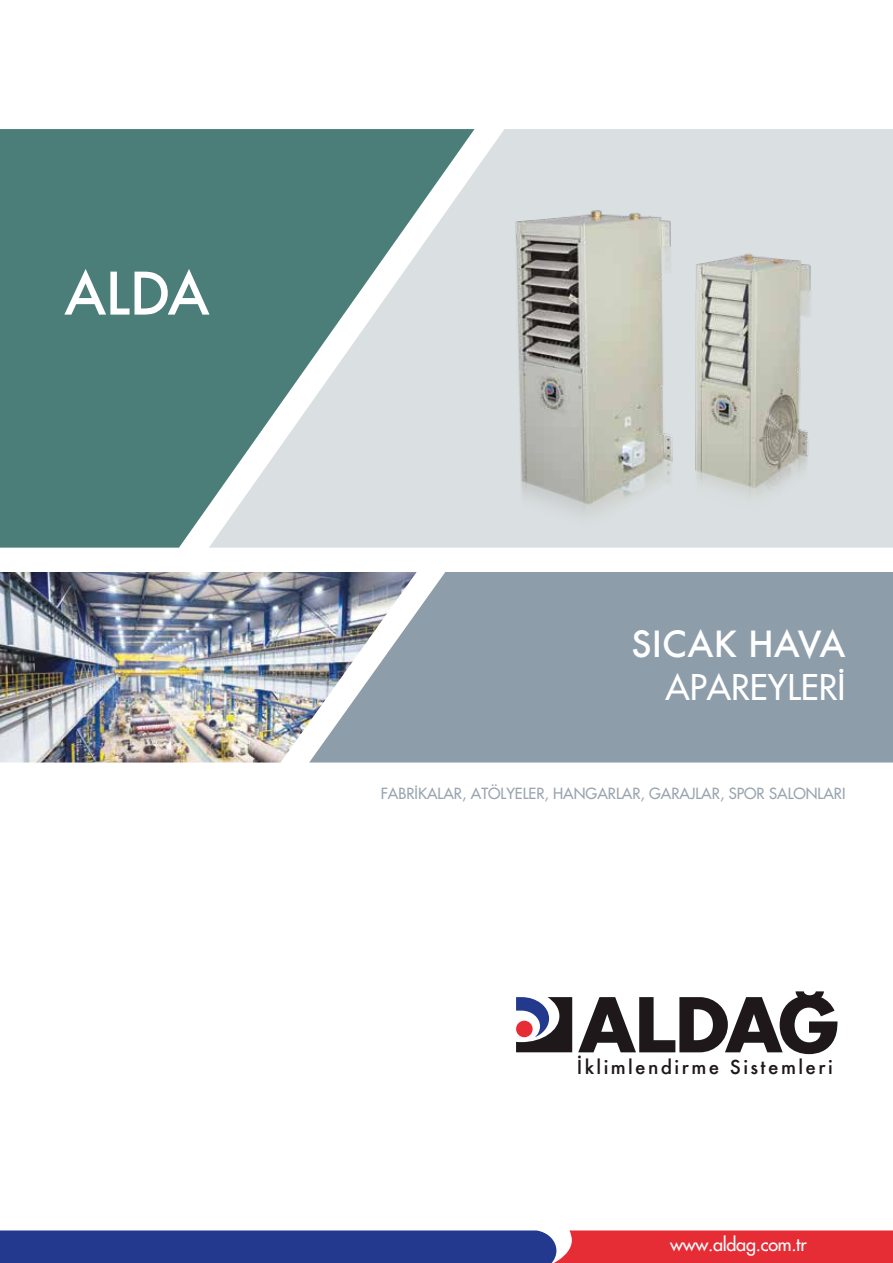
<style>
.page{position:relative;width:893px;height:1263px;background:#fff}
.page>*{position:absolute;margin:0;border:0;box-sizing:border-box;transform-origin:0 0}
.t1{font:500 57px "Futura";color:#fff}
.t2{font:500 35.25px "Futura";color:#fff}
.t3{font:34.5px "Futura";color:#fff}
.t4{font:500 18.75px "Futura";letter-spacing:.125em;color:#1e181a}
.t5{font:18px "Futura";letter-spacing:-.015em;color:#fff}
.t6{font:15px "Futura";color:#99a4ae}
</style>
<div class="page">
<div style="left:0;top:129px;width:209px;height:419px;background:#4b7d79"></div>
<img style="left:0;top:572px;width:309px;height:190px">
<svg style="left:309px;top:572px;width:584px;height:190px;background:#92a1ac"></svg>
<svg style="left:209px;top:129px;width:684px;height:419px;background:#b1c3c3"></svg>
<svg style="left:516px;top:997px;width:56px;height:55px"></svg>
<svg style="left:578px;top:991px;width:259px;height:63px"></svg>
<img style="left:492px;top:203px;width:341px;height:398px">
<svg style="left:0;top:1230px;width:893px;height:33px;background:#6f3a71"></svg>
<h1 class="t1" style="left:64px;top:254px;width:147px">ALDA</h1>
<h2 class="t2" style="left:631px;top:620px;width:216px">SICAK HAVA</h2>
<h3 class="t3" style="left:665px;top:665px;width:182px">APAREYLERİ</h3>
<p class="t6" style="left:381px;top:784px;width:466px">FABRİKALAR, ATÖLYELER, HANGARLAR, GARAJLAR, SPOR SALONLARI</p>
<p class="t4" style="left:577px;top:1054px;width:258px">İklimlendirme Sistemleri</p>
<p class="t5" style="left:670px;top:1233px;width:138px">www.aldag.com.tr</p>
</div>
